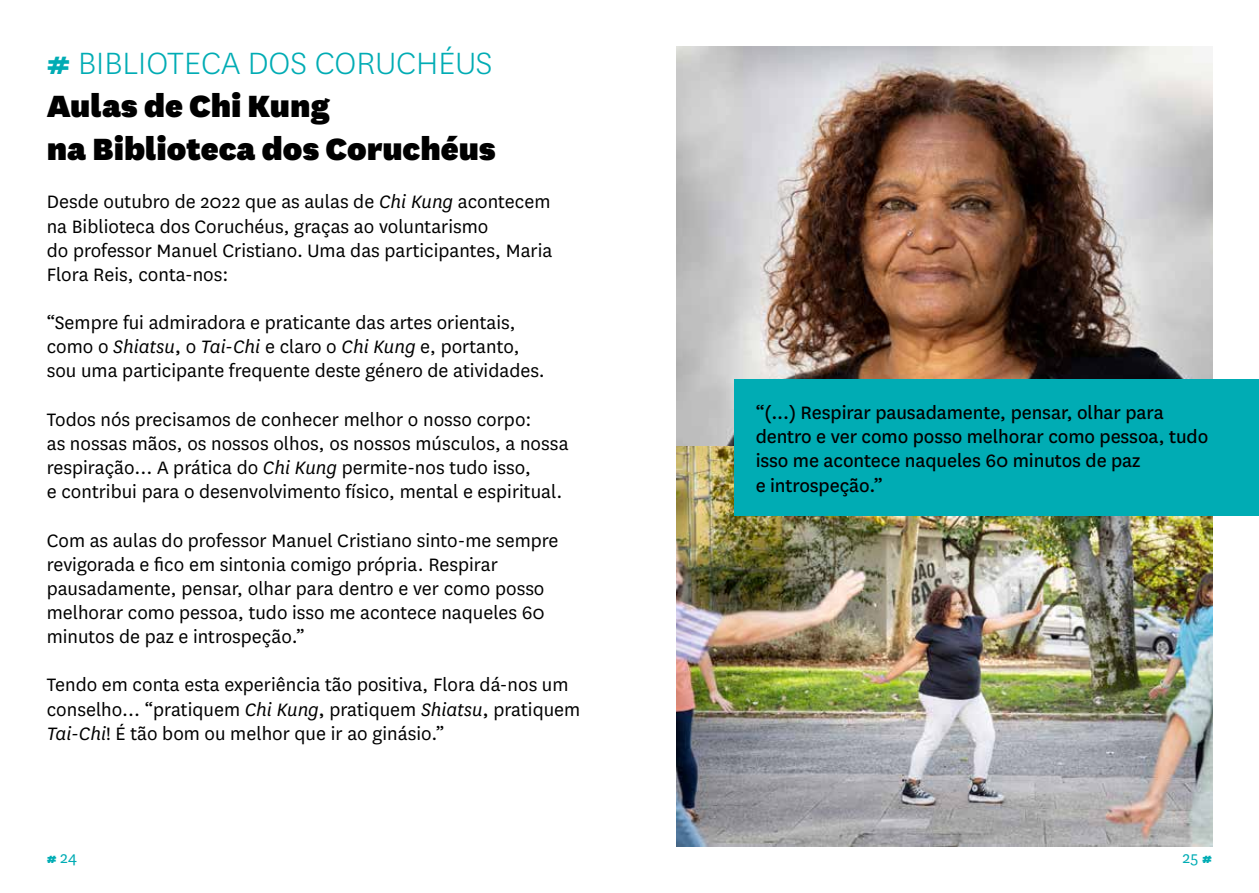
<style>
.page{position:relative;width:1259px;height:893px;background:#fff}
.page>*{position:absolute;margin:0;border:0;box-sizing:border-box;transform-origin:0 0}
.t1{font:900 36px/43.2px "National";color:#000}
.t2{font:21px/24.2px "National";color:#000}
.t3{font:21px/24.2px "National";letter-spacing:-.005em;color:#000}
.t4{font:18px "National";color:#00acb4}
.s1{font-weight:800;color:#00acb4}
.s2{font-weight:300;color:#00acb4}
.s3{font-style:italic}
.s4{font-style:inherit}
.s5{font-weight:900;font-size:15px}
</style>
<div class="page">
<img style="left:676px;top:47px;width:536px;height:799px">
<div style="left:734px;top:379px;width:525px;height:137px;background:#00acb4"></div>
<h1 class="t1" style="left:47px;top:39px;width:450px"><span class="s1">#</span> <span class="s2">BIBLIOTECA DOS CORUCHÉUS<br></span>Aulas de Chi Kung<br>na Biblioteca dos Coruchéus</h1>
<p class="t2" style="left:47px;top:189px;width:507px">Desde outubro de 2022 que as aulas de <span class="s3">Chi Kung</span> acontecem na Biblioteca dos Coruchéus, graças ao voluntarismo<br>do professor Manuel Cristiano. Uma das participantes, Maria Flora Reis, conta-nos:</p>
<p class="t2" style="left:47px;top:310px;width:500px">“Sempre fui admiradora e praticante das artes orientais, como o <span class="s3">Shiatsu</span><span class="s4">,</span> o <span class="s3">Tai-Chi</span> e claro o <span class="s3">Chi Kung</span> e, portanto, sou uma participante frequente deste género de atividades.</p>
<p class="t2" style="left:47px;top:406px;width:523px">Todos nós precisamos de conhecer melhor o nosso corpo:<br>as nossas mãos, os nossos olhos, os nossos músculos, a nossa respiração... A prática do <span class="s3">Chi Kung</span> permite-nos tudo isso,<br>e contribui para o desenvolvimento físico, mental e espiritual.</p>
<p class="t2" style="left:47px;top:527px;width:513px">Com as aulas do professor Manuel Cristiano sinto-me sempre revigorada e fico em sintonia comigo própria. Respirar pausadamente, pensar, olhar para dentro e ver como posso melhorar como pessoa, tudo isso me acontece naqueles 60 minutos de paz e introspeção.”</p>
<p class="t2" style="left:47px;top:672px;width:535px">Tendo em conta esta experiência tão positiva, Flora dá-nos um conselho... “pratiquem <span class="s3">Chi Kung</span><span class="s4">,</span> pratiquem <span class="s3">Shiatsu</span><span class="s4">,</span> pratiquem<br><span class="s3">Tai-Chi</span>! É tão bom ou melhor que ir ao ginásio.”</p>
<p class="t3" style="left:755px;top:400px;width:454px">“(...) Respirar pausadamente, pensar, olhar para dentro e ver como posso melhorar como pessoa, tudo isso me acontece naqueles 60 minutos de paz<br>e introspeção.”</p>
<p class="t4" style="left:47px;top:846px;width:32px"><span class="s5">#</span> 24</p>
<p class="t4" style="left:1182px;top:846px;width:31px">25 <span class="s5">#</span></p>
</div>
